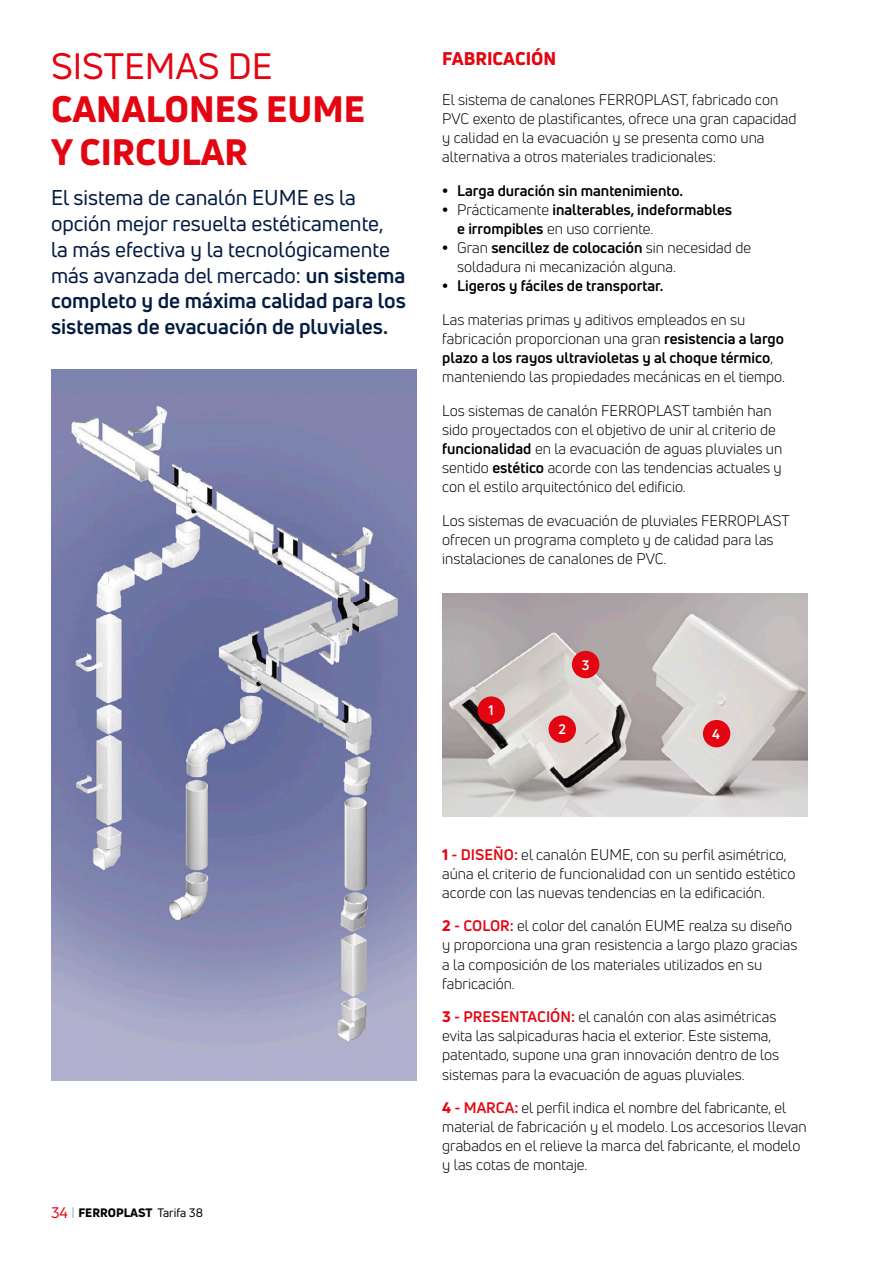
<style>
.page{position:relative;width:893px;height:1263px;background:#fff}
.page>*{position:absolute;margin:0;border:0;box-sizing:border-box;transform-origin:0 0}
.t1{font:800 36px/43.2px "Uni Neue";color:#e30612}
.t2{font:36px "Uni Neue";color:#e30612}
.t3{font:21px/25.8px "Uni Neue";color:#051c41}
.t4{font:800 18px "Uni Neue";color:#e30612}
.t5{font:15px/19.2px "Uni Neue";color:#000}
.t6{font:700 15px/19.2px "Uni Neue";color:#000}
.t7{font:700 13.5px "Uni Neue";color:#fff}
.t8{font:800 12px "Uni Neue";color:#000}
.s1{font-weight:700}
.s2{font-weight:900}
.s3{font-weight:400}
.s4{font-weight:400;font-size:15px;color:#e30612}
.s5{font-weight:100;font-size:15px}
.s6{font-weight:800;color:#e30612}
.s7{font-weight:700;color:#e30612}
</style>
<div class="page">
<img style="left:51px;top:370px;width:366px;height:710px">
<img style="left:442px;top:593px;width:366px;height:223px">
<div style="left:477px;top:696px;width:28px;height:28px;background:#e30612;border-radius:50%"></div>
<div style="left:549px;top:715px;width:27px;height:28px;background:#e30612;border-radius:50%"></div>
<div style="left:572px;top:651px;width:27px;height:27px;background:#e30612;border-radius:50%"></div>
<div style="left:703px;top:720px;width:27px;height:27px;background:#e30612;border-radius:50%"></div>
<h1 class="t2" style="left:51px;top:43px;width:223px">SISTEMAS DE</h1>
<h1 class="t1" style="left:51px;top:87px;width:316px">CANALONES EUME<br>Y CIRCULAR</h1>
<h2 class="t3" style="left:51px;top:184px;width:356px">El sistema de canalón EUME es la opción mejor resuelta estéticamente,<br>la más efectiva y la tecnológicamente más avanzada del mercado: <span class="s1">un sistema completo y de máxima calidad para los sistemas de evacuación de pluviales.</span></h2>
<p class="t4" style="left:442px;top:47px;width:116px">FABRICACIÓN</p>
<p class="t5" style="left:442px;top:90px;width:356px">El sistema de canalones FERROPLAST, fabricado con PVC exento de plastificantes, ofrece una gran capacidad y calidad en la evacuación y se presenta como una alternativa a otros materiales tradicionales:</p>
<p class="t6" style="left:442px;top:180px;width:242px"><span class="s2">•</span> Larga duración sin mantenimiento.</p>
<p class="t6" style="left:457px;top:200px;width:276px;text-indent:-15px"><span class="s2">•</span> <span class="s3">Prácticamente</span> inalterables, indeformables e irrompibles <span class="s3">en uso corriente.</span></p>
<p class="t5" style="left:457px;top:238px;width:295px;text-indent:-15px"><span class="s2">•</span> Gran <span class="s1">sencillez de colocación</span> sin necesidad de soldadura ni mecanización alguna.</p>
<p class="t6" style="left:442px;top:276px;width:223px"><span class="s2">•</span> Ligeros y fáciles de transportar.</p>
<p class="t5" style="left:442px;top:310px;width:344px">Las materias primas y aditivos empleados en su fabricación proporcionan una gran <span class="s1">resistencia a largo plazo a los rayos ultravioletas y al choque térmico</span>, manteniendo las propiedades mecánicas en el tiempo.</p>
<p class="t5" style="left:442px;top:401px;width:342px">Los sistemas de canalón FERROPLAST también han sido proyectados con el objetivo de unir al criterio de <span class="s1">funcionalidad</span> en la evacuación de aguas pluviales un sentido <span class="s1">estético</span> acorde con las tendencias actuales y con el estilo arquitectónico del edificio.</p>
<p class="t5" style="left:442px;top:511px;width:349px">Los sistemas de evacuación de pluviales FERROPLAST ofrecen un programa completo y de calidad para las instalaciones de canalones de PVC.</p>
<p class="t7" style="left:488px;top:702px;width:7px">1</p>
<p class="t7" style="left:582px;top:656px;width:9px">3</p>
<p class="t7" style="left:558px;top:721px;width:9px">2</p>
<p class="t7" style="left:712px;top:725px;width:9px">4</p>
<p class="t8" style="left:51px;top:1205px;width:154px"><span class="s4">34</span> <span class="s5">I</span> FERROPLAST <span class="s3">Tarifa 38</span></p>
<p class="t5" style="left:442px;top:844px;width:355px"><span class="s6">1</span> <span class="s7">- DISEÑO:</span> el canalón EUME, con su perfil asimétrico, aúna el criterio de funcionalidad con un sentido estético acorde con las nuevas tendencias en la edificación.</p>
<p class="t5" style="left:442px;top:916px;width:357px"><span class="s6">2</span> <span class="s7">- COLOR:</span> el color del canalón EUME realza su diseño y proporciona una gran resistencia a largo plazo gracias a la composición de los materiales utilizados en su fabricación.</p>
<p class="t5" style="left:442px;top:1007px;width:339px"><span class="s6">3</span> <span class="s7">- PRESENTACIÓN:</span> el canalón con alas asimétricas evita las salpicaduras hacia el exterior. Este sistema, patentado, supone una gran innovación dentro de los sistemas para la evacuación de aguas pluviales.</p>
<p class="t5" style="left:442px;top:1098px;width:366px"><span class="s6">4</span> <span class="s7">- MARCA:</span> el perfil indica el nombre del fabricante, el material de fabricación y el modelo. Los accesorios llevan grabados en el relieve la marca del fabricante, el modelo y las cotas de montaje.</p>
</div>
